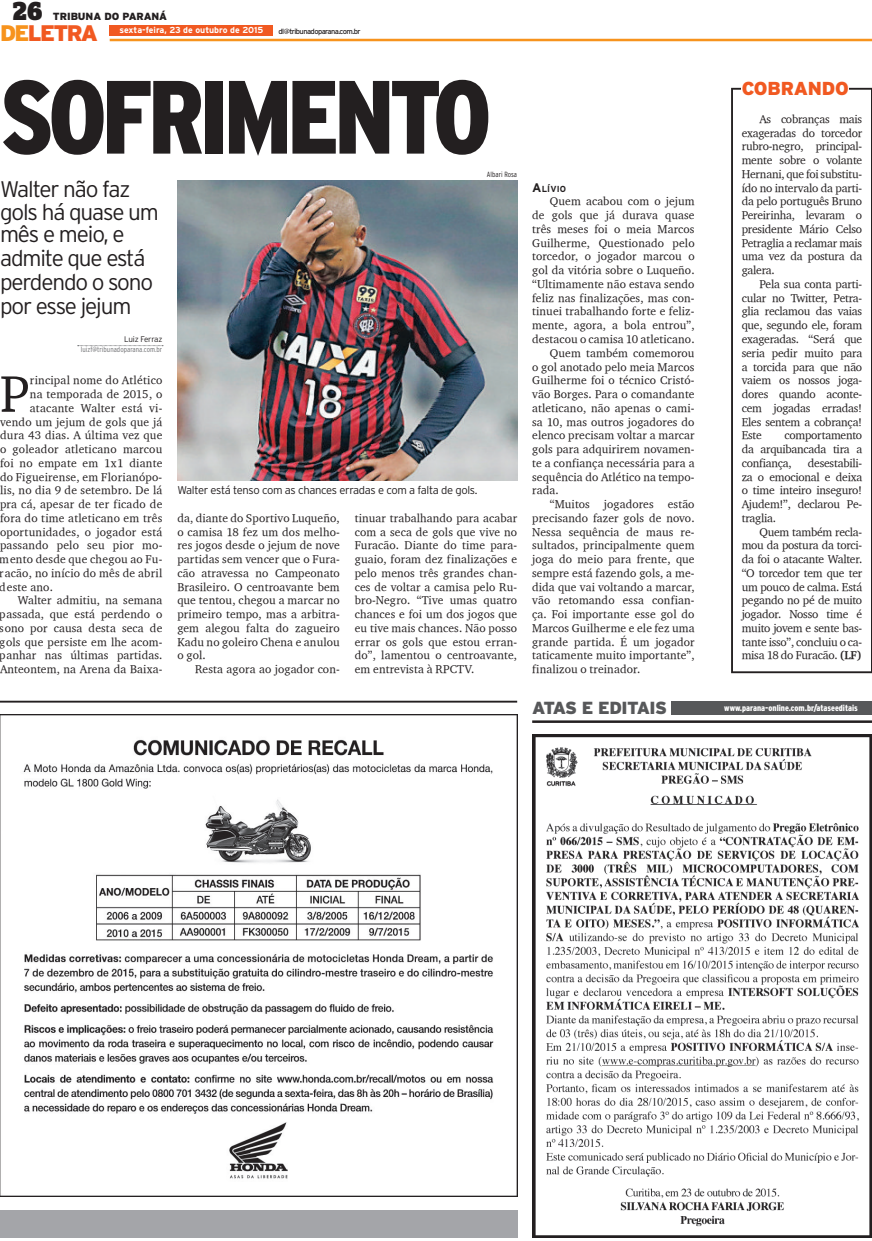
<style>
.page{position:relative;width:872px;height:1241px;background:#fff}
.page>*{position:absolute;margin:0;border:0;box-sizing:border-box;transform-origin:0 0}
.t1{font:900 condensed 103.75px "Interstate";letter-spacing:-.05em;color:#231f20}
.t2{font:52.62px "Charter ITC";color:#231f20}
.t3{font:900 28.25px "Zine Slab Dis";color:#231f20}
.t4{font:300 22.5px/23.2px "Interstate";letter-spacing:-.05em;color:#231f20}
.t5{font:900 22.5px "Interstate";letter-spacing:-.075em;color:#f15921}
.t6{font:900 18.75px "Interstate";letter-spacing:-.01em;color:#f15921}
.t7{font:900 17.5px "Interstate";letter-spacing:-.03em;color:#57585a}
.t8{font:11.62px/13.8px "Charter ITC";letter-spacing:.01em;color:#231f20;text-align:justify}
.t9{font:300 11.25px "Interstate";letter-spacing:-.03em;color:#231f20}
.t10{font:900 10.38px "Interstate";letter-spacing:-.01em;color:#231f20}
.t11{font:900 condensed 8.75px "Interstate";color:#fff}
.t12{font:700 8.75px "Interstate";color:#fff}
.t13{font:700 8.75px "Interstate";letter-spacing:.015em;color:#231f20}
.t14{font:300 8.12px "Interstate";letter-spacing:-.025em;color:#231f20}
.t15{font:300 condensed 7.5px "Interstate";letter-spacing:.005em;color:#6c6d70}
.t16{font:7.5px "Interstate";letter-spacing:-.075em;color:#231f20}
.t17{font:300 condensed 7.5px "Interstate";letter-spacing:.005em;color:#231f20}
.s1{color:#f7931d}
.s2{font-size:12.5px}
.s3{font-family:"Charter ITC Bold"}
</style>
<div class="page">
<hr style="left:110px;top:39px;width:762px;height:2px;background:#f7931d">
<div style="left:110px;top:25px;width:163px;height:11px;background:#f15921"></div>
<hr style="left:0;top:700px;width:517px;height:2px;background:#231f20">
<img style="left:0;top:714px;width:517px;height:481px">
<img style="left:532px;top:734px;width:340px;height:503px">
<svg style="left:78px;top:345px;width:85px;height:1px"></svg>
<img style="left:177px;top:181px;width:340px;height:299px">
<svg style="left:731px;top:88px;width:141px;height:585px"></svg>
<div style="left:741px;top:80px;width:108px;height:15px;background:#fff"></div>
<div style="left:671px;top:700px;width:201px;height:14px;background:#57585a"></div>
<hr style="left:532px;top:720px;width:340px;height:2px;background:#231f20">
<div style="left:0;top:1209px;width:517px;height:28px;background:#a4a5a9"></div>
<h3 class="t3" style="left:13px;top:-7px;width:32px">26</h3>
<p class="t10" style="left:53px;top:11px;width:116px">TRIBUNA DO PARANÁ</p>
<p class="t12" style="left:119px;top:25px;width:145px">sexta-feira, 23 de outubro de 2015</p>
<h3 class="t5" style="left:0;top:20px;width:99px"><span class="s1">DE</span>LETRA</h3>
<p class="t16" style="left:279px;top:28px;width:83px">dl@tribunadoparana.com.br</p>
<h1 class="t1" style="left:0;top:72px;width:493px">SOFRIMENTO</h1>
<h3 class="t4" style="left:0;top:179px;width:160px">Walter não faz gols há quase um mês e meio, e admite que está perdendo o sono por esse jejum</h3>
<p class="t14" style="left:124px;top:336px;width:40px">Luiz Ferraz</p>
<p class="t15" style="left:81px;top:347px;width:83px">luizf@tribunadoparana.com.br</p>
<h2 class="t2" style="left:0;top:361px;width:31px">P</h2>
<p class="t8" style="left:30px;top:373px;width:134px">rincipal nome do Atlético</p>
<p class="t8" style="left:30px;top:387px;width:134px">na temporada de 2015, o</p>
<p class="t8" style="left:30px;top:400px;width:134px">atacante Walter está vi-</p>
<p class="t8" style="left:0;top:414px;width:164px">vendo um jejum de gols que já</p>
<p class="t8" style="left:0;top:428px;width:164px">dura 43 dias. A última vez que</p>
<p class="t8" style="left:0;top:442px;width:164px">o goleador atleticano marcou</p>
<p class="t8" style="left:0;top:455px;width:164px">foi no empate em 1x1 diante</p>
<p class="t8" style="left:0;top:469px;width:164px">do Figueirense, em Florianópo-</p>
<p class="t8" style="left:0;top:483px;width:164px">lis, no dia 9 de setembro. De lá</p>
<p class="t8" style="left:0;top:497px;width:164px">pra cá, apesar de ter ficado de</p>
<p class="t8" style="left:0;top:510px;width:164px">fora do time atleticano em três</p>
<p class="t8" style="left:0;top:524px;width:164px">oportunidades, o jogador está</p>
<p class="t8" style="left:0;top:538px;width:164px">passando pelo seu pior mo-</p>
<p class="t8" style="left:0;top:552px;width:164px">mento desde que chegou ao Fu-</p>
<p class="t8" style="left:0;top:565px;width:164px">racão, no início do mês de abril</p>
<p class="t8" style="left:0;top:579px;width:55px">deste ano.</p>
<p class="t8" style="left:18px;top:593px;width:146px">Walter admitiu, na semana</p>
<p class="t8" style="left:0;top:607px;width:164px">passada, que está perdendo o</p>
<p class="t8" style="left:0;top:620px;width:164px">sono por causa desta seca de</p>
<p class="t8" style="left:0;top:634px;width:164px">gols que persiste em lhe acom-</p>
<p class="t8" style="left:0;top:648px;width:164px">panhar nas últimas partidas.</p>
<p class="t8" style="left:0;top:662px;width:164px">Anteontem, na Arena da Baixa-</p>
<p class="t17" style="left:487px;top:172px;width:32px">Albari Rosa</p>
<p class="t9" style="left:177px;top:486px;width:301px">Walter está tenso com as chances erradas e com a falta de gols.</p>
<p class="t8" style="left:177px;top:510px;width:164px">da, diante do Sportivo Luqueño, o camisa 18 fez um dos melho&shy;res jogos desde o jejum de nove partidas sem vencer que o Fura&shy;cão atravessa no Campeonato Brasileiro. O centroavante bem que tentou, chegou a marcar no primeiro tempo, mas a arbitra&shy;gem alegou falta do zagueiro Kadu no goleiro Chena e anulou o gol.</p>
<p class="t8" style="left:195px;top:662px;width:146px">Resta agora ao jogador con-</p>
<p class="t8" style="left:355px;top:510px;width:164px">tinuar trabalhando para acabar com a seca de gols que vive no Furacão. Diante do time para&shy;guaio, foram dez finalizações e pelo menos três grandes chan&shy;ces de voltar a camisa pelo Ru&shy;bro-Negro. “Tive umas quatro chances e foi um dos jogos que eu tive mais chances. Não posso errar os gols que estou erran&shy;do”, lamentou o centroavante, em entrevista à RPCTV.</p>
<p class="t13" style="left:532px;top:184px;width:35px"><span class="s2">A</span>LÍVIO</p>
<p class="t8" style="left:550px;top:194px;width:146px">Quem acabou com o jejum</p>
<p class="t8" style="left:532px;top:208px;width:164px">de gols que já durava quase</p>
<p class="t8" style="left:532px;top:222px;width:164px">três meses foi o meia Marcos</p>
<p class="t8" style="left:532px;top:235px;width:164px">Guilherme, Questionado pelo</p>
<p class="t8" style="left:532px;top:249px;width:164px">torcedor, o jogador marcou o</p>
<p class="t8" style="left:532px;top:263px;width:164px">gol da vitória sobre o Luqueño.</p>
<p class="t8" style="left:532px;top:277px;width:164px">“Ultimamente não estava sendo</p>
<p class="t8" style="left:532px;top:290px;width:164px">feliz nas finalizações, mas con-</p>
<p class="t8" style="left:532px;top:304px;width:164px">tinuei trabalhando forte e feliz-</p>
<p class="t8" style="left:532px;top:318px;width:164px">mente, agora, a bola entrou”,</p>
<p class="t8" style="left:532px;top:332px;width:164px">destacou o camisa 10 atleticano.</p>
<p class="t8" style="left:550px;top:345px;width:146px">Quem também comemorou</p>
<p class="t8" style="left:532px;top:359px;width:164px">o gol anotado pelo meia Marcos</p>
<p class="t8" style="left:532px;top:373px;width:164px">Guilherme foi o técnico Cristó-</p>
<p class="t8" style="left:532px;top:387px;width:164px">vão Borges. Para o comandante</p>
<p class="t8" style="left:532px;top:400px;width:164px">atleticano, não apenas o cami-</p>
<p class="t8" style="left:532px;top:414px;width:164px">sa 10, mas outros jogadores do</p>
<p class="t8" style="left:532px;top:428px;width:164px">elenco precisam voltar a marcar</p>
<p class="t8" style="left:532px;top:442px;width:164px">gols para adquirirem novamen-</p>
<p class="t8" style="left:532px;top:455px;width:164px">te a confiança necessária para a</p>
<p class="t8" style="left:532px;top:469px;width:164px">sequência do Atlético na tempo-</p>
<p class="t8" style="left:532px;top:483px;width:28px">rada.</p>
<p class="t8" style="left:550px;top:497px;width:146px">“Muitos jogadores estão</p>
<p class="t8" style="left:532px;top:510px;width:164px">precisando fazer gols de novo.</p>
<p class="t8" style="left:532px;top:524px;width:164px">Nessa sequência de maus re-</p>
<p class="t8" style="left:532px;top:538px;width:164px">sultados, principalmente quem</p>
<p class="t8" style="left:532px;top:552px;width:164px">joga do meio para frente, que</p>
<p class="t8" style="left:532px;top:565px;width:164px">sempre está fazendo gols, a me-</p>
<p class="t8" style="left:532px;top:579px;width:164px">dida que vai voltando a marcar,</p>
<p class="t8" style="left:532px;top:593px;width:164px">vão retomando essa confian-</p>
<p class="t8" style="left:532px;top:607px;width:164px">ça. Foi importante esse gol do</p>
<p class="t8" style="left:532px;top:620px;width:164px">Marcos Guilherme e ele fez uma</p>
<p class="t8" style="left:532px;top:634px;width:164px">grande partida. É um jogador</p>
<p class="t8" style="left:532px;top:648px;width:164px">taticamente muito importante”,</p>
<p class="t8" style="left:532px;top:662px;width:110px">finalizou o treinador.</p>
<h3 class="t6" style="left:741px;top:78px;width:109px">COBRANDO</h3>
<p class="t8" style="left:741px;top:112px;width:122px;text-indent:18px">As cobranças mais exageradas do torcedor rubro-negro, principal&shy;mente sobre o volante Hernani, que foi substitu&shy;ído no intervalo da parti&shy;da pelo português Bruno Pereirinha, levaram o presidente Mário Celso Petraglia a reclamar mais uma vez da postura da galera.</p>
<p class="t8" style="left:741px;top:277px;width:122px;text-indent:18px">Pela sua conta parti&shy;cular no Twitter, Petra&shy;glia reclamou das vaias que, segundo ele, foram exageradas. “Será que seria pedir muito para a torcida para que não vaiem os nossos joga&shy;dores quando aconte&shy;cem jogadas erradas!<br>Eles sentem a cobrança!<br>Este</p>
<p class="t8" style="left:741px;top:428px;width:122px;text-indent:43px">comportamento da arquibancada tira a confiança,</p>
<p class="t8" style="left:741px;top:455px;width:122px;text-indent:66px">desestabili&shy;za o emocional e deixa o time inteiro inseguro!<br>Ajudem!”, declarou Pe&shy;traglia.</p>
<p class="t8" style="left:741px;top:524px;width:122px;text-indent:18px">Quem também recla&shy;mou da postura da torci&shy;da foi o atacante Walter. “O torcedor tem que ter um pouco de calma. Está pegando no pé de muito jogador. Nosso time é muito jovem e sente bas&shy;tante isso”, concluiu o ca&shy;misa 18 do Furacão. <span class="s3">(LF)</span></p>
<h3 class="t7" style="left:532px;top:697px;width:136px">ATAS E EDITAIS</h3>
<p class="t11" style="left:724px;top:704px;width:135px">www.parana-online.com.br/ataseeditais</p>
</div>
